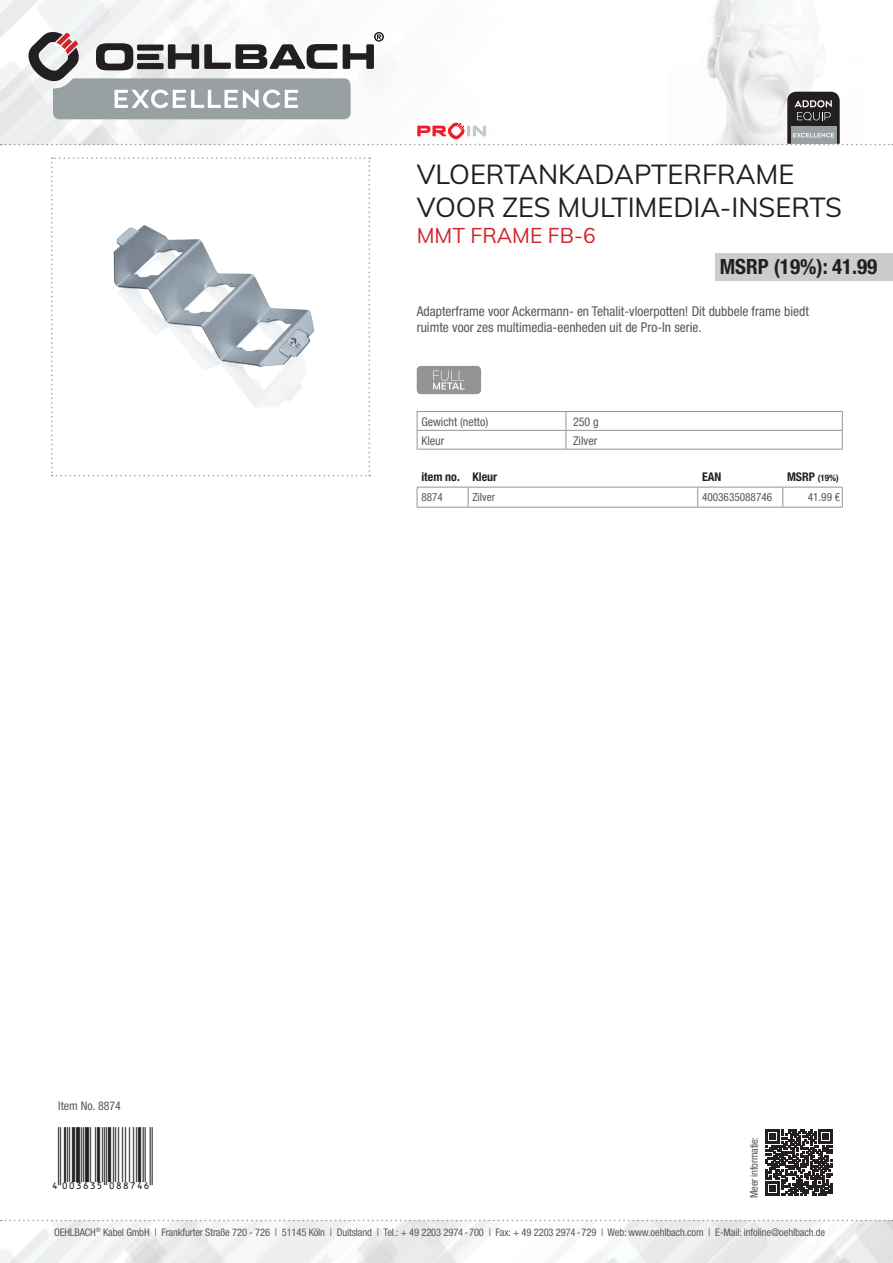
<style>
.page{position:relative;width:893px;height:1263px;background:#fff}
.page>*{position:absolute;margin:0;border:0;box-sizing:border-box;transform-origin:0 0}
.t1{font:27px/32.4px "Muli";color:#231f20}
.t2{font:27px "EAN";color:#231f20}
.t3{font:700 condensed 21px "Helvetica Neue LTW1 G";color:#231f20}
.t4{font:21px "Muli";color:#d1232a}
.t5{font:condensed 13.5px/16.2px "Helvetica Neue LTW1 G";color:#57585a}
.t6{font:condensed 12px "Helvetica Neue LTW1 G";color:#57585a}
.t7{font:700 condensed 12px "Helvetica Neue LTW1 G";color:#231f20}
.t8{font:condensed 11.25px "Helvetica Neue LTW1 G";color:#57585a}
.t9{font:condensed 10.5px "Helvetica Neue LTW1 G";letter-spacing:-.01em;color:#57585a}
.t10{font:700 condensed 9px "Helvetica Neue LTW1 G";color:#231f20}
.s1{font-size:12px}
</style>
<div class="page">
<img style="left:0;top:1220px;width:893px;height:43px">
<img style="left:0;top:0;width:818px;height:145px">
<svg style="left:1px;top:1220px;width:892px;height:1px"></svg>
<svg style="left:51px;top:157px;width:319px;height:319px"></svg>
<div style="left:417px;top:366px;width:64px;height:28px;background:#939595;border-radius:4px"></div>
<svg style="left:433px;top:371px;width:32px;height:18px"></svg>
<svg style="left:766px;top:1129px;width:66px;height:67px"></svg>
<svg style="left:1px;top:31px;width:892px;height:114px"></svg>
<svg style="left:417px;top:486px;width:426px;height:21px"></svg>
<hr style="left:417px;top:507px;width:51px;height:1px;background:#939598">
<hr style="left:468px;top:507px;width:230px;height:1px;background:#939598">
<hr style="left:698px;top:507px;width:85px;height:1px;background:#939598">
<hr style="left:783px;top:507px;width:60px;height:1px;background:#939598">
<hr style="left:417px;top:487px;width:51px;height:1px;background:#939598">
<hr style="left:468px;top:487px;width:230px;height:1px;background:#939598">
<hr style="left:698px;top:487px;width:85px;height:1px;background:#939598">
<hr style="left:783px;top:487px;width:60px;height:1px;background:#939598">
<div style="left:715px;top:253px;width:178px;height:27px;background:#cbccce"></div>
<svg style="left:417px;top:411px;width:426px;height:38px"></svg>
<hr style="left:417px;top:449px;width:149px;height:1px;background:#939598">
<hr style="left:566px;top:449px;width:277px;height:1px;background:#939598">
<h1 class="t1" style="left:417px;top:157px;width:427px">VLOERTANKADAPTERFRAME<br>VOOR ZES MULTIMEDIA-INSERTS</h1>
<h2 class="t4" style="left:417px;top:221px;width:180px">MMT FRAME FB-6</h2>
<h2 class="t3" style="left:720px;top:254px;width:159px">MSRP (19%): 41.99</h2>
<p class="t5" style="left:417px;top:303px;width:394px">Adapterframe voor Ackermann- en Tehalit-vloerpotten! Dit dubbele frame biedt ruimte voor zes multimedia-eenheden uit de Pro-In serie.</p>
<p class="t6" style="left:421px;top:415px;width:68px">Gewicht (netto)</p>
<p class="t6" style="left:573px;top:415px;width:27px">250 g</p>
<p class="t6" style="left:421px;top:434px;width:24px">Kleur</p>
<p class="t6" style="left:573px;top:434px;width:26px">Zilver</p>
<p class="t7" style="left:421px;top:470px;width:77px">item no. Kleur</p>
<p class="t7" style="left:702px;top:470px;width:21px">EAN</p>
<p class="t10" style="left:787px;top:472px;width:53px"><span class="s1">MSRP</span> (19%)</p>
<p class="t8" style="left:421px;top:490px;width:23px">8874</p>
<p class="t8" style="left:472px;top:490px;width:24px">Zilver</p>
<p class="t8" style="left:702px;top:490px;width:72px">4003635088746</p>
<p class="t8" style="left:808px;top:490px;width:34px">41.99 €</p>
<p class="t6" style="left:58px;top:1099px;width:64px">Item No. 8874</p>
<h1 class="t2" style="left:51px;top:1157px;width:103px">4":D=@GI#NVVURT"</h1>
<p class="t9" style="left:748px;top:1198px;width:63px;rotate:-90deg">Meer informatie:</p>
<p class="t9" style="left:54px;top:1226px;width:773px">OEHLBACH<sup>®</sup> Kabel GmbH | Frankfurter Straße 720 - 726 | 51145 Köln | Duitsland | Tel.: + 49 2203 2974-700 | Fax: + 49 2203 2974-729 | Web: www.oehlbach.com | E-Mail: infoline@oehlbach.de</p>
</div>
